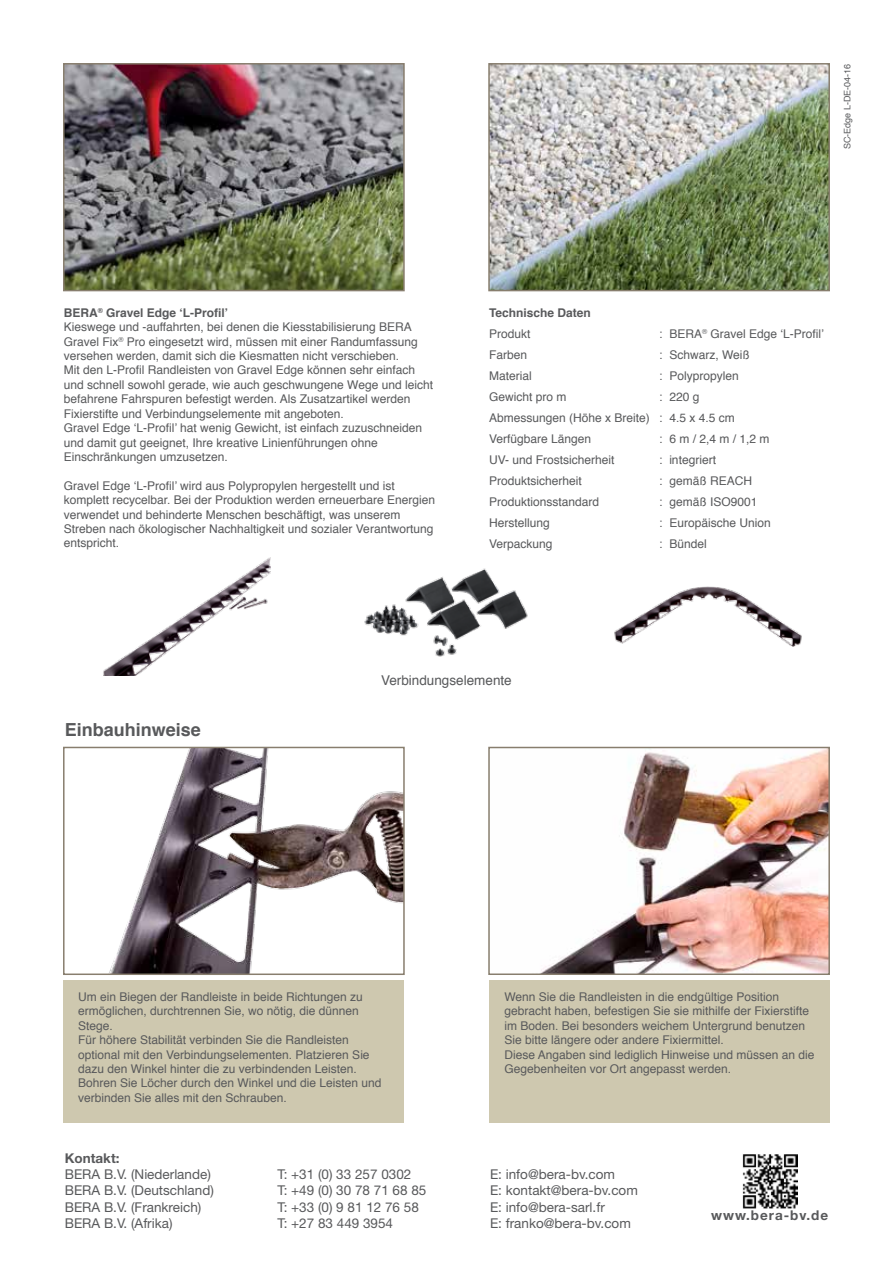
<style>
.page{position:relative;width:893px;height:1263px;background:#fff}
.page>*{position:absolute;margin:0;border:0;box-sizing:border-box;transform-origin:0 0}
.t1{font:700 18px "Helvetica";color:#58595b}
.t2{font:13.5px "Helvetica Neue LT Std";color:#58595b}
.t3{font:13.5px "Helvetica";color:#58595b}
.t4{font:700 13.5px "Helvetica Neue LT Std";letter-spacing:.07em;color:#58595b}
.t5{font:700 13.5px "Helvetica Neue LT Std";color:#58595b}
.t6{font:12px/14.4px "Helvetica";color:#58595b}
.t7{font:700 12px "Helvetica";color:#58595b}
.t8{font:9px "Helvetica";color:#58595b}
.s1{font-weight:700}
</style>
<div class="page">
<img style="left:109px;top:750px;width:293px;height:222px">
<div style="left:63px;top:747px;width:342px;height:228px;border:2px solid #887e6e"></div>
<img style="left:541px;top:750px;width:286px;height:222px">
<div style="left:488px;top:747px;width:342px;height:228px;border:2px solid #887e6e"></div>
<div style="left:64px;top:981px;width:340px;height:142px;background:#cec8af"></div>
<div style="left:489px;top:981px;width:340px;height:142px;background:#cec8af"></div>
<img style="left:66px;top:66px;width:336px;height:222px">
<div style="left:63px;top:63px;width:342px;height:228px;border:2px solid #887e6e"></div>
<img style="left:491px;top:66px;width:336px;height:222px">
<div style="left:488px;top:63px;width:342px;height:228px;border:2px solid #887e6e"></div>
<img style="left:614px;top:586px;width:188px;height:61px">
<img style="left:103px;top:557px;width:167px;height:118px">
<img style="left:364px;top:568px;width:164px;height:89px">
<img style="left:742px;top:1154px;width:55px;height:55px">
<p class="t8" style="left:840px;top:149px;width:87px;rotate:-90deg">SC-Edge L-DE-04-16</p>
<p class="t6" style="left:64px;top:306px;width:371px"><span class="s1">BERA</span><sup>®</sup> <span class="s1">Gravel Edge ‘L-Profil’<br></span>Kieswege und -auffahrten, bei denen die Kiesstabilisierung BERA Gravel Fix<sup>®</sup> Pro eingesetzt wird, müssen mit einer Randumfassung versehen werden, damit sich die Kiesmatten nicht verschieben.<br>Mit den L-Profil Randleisten von Gravel Edge können sehr einfach und schnell sowohl gerade, wie auch geschwungene Wege und leicht befahrene Fahrspuren befestigt werden. Als Zusatzartikel werden Fixierstifte und Verbindungselemente mit angeboten.<br>Gravel Edge ‘L-Profil’ hat wenig Gewicht, ist einfach zuzuschneiden und damit gut geeignet, Ihre kreative Linienführungen ohne Einschränkungen umzusetzen.</p>
<p class="t6" style="left:64px;top:479px;width:373px">Gravel Edge ‘L-Profil’ wird aus Polypropylen hergestellt und ist komplett recycelbar. Bei der Produktion werden erneuerbare Energien verwendet und behinderte Menschen beschäftigt, was unserem Streben nach ökologischer Nachhaltigkeit und sozialer Verantwortung entspricht.</p>
<p class="t7" style="left:489px;top:303px;width:103px">Technische Daten</p>
<p class="t6" style="left:489px;top:327px;width:43px">Produkt</p>
<p class="t6" style="left:659px;top:327px;width:166px">: BERA<sup>®</sup> Gravel Edge ‘L-Profil’</p>
<p class="t6" style="left:489px;top:348px;width:40px">Farben</p>
<p class="t6" style="left:659px;top:348px;width:92px">: Schwarz, Weiß</p>
<p class="t6" style="left:489px;top:369px;width:44px">Material</p>
<p class="t6" style="left:659px;top:369px;width:81px">: Polypropylen</p>
<p class="t6" style="left:489px;top:390px;width:79px">Gewicht pro m</p>
<p class="t6" style="left:489px;top:386px;width:247px;line-height:21px;text-indent:170px">: 220 g<br>Abmessungen (Höhe x Breite) : 4.5 x 4.5 cm<br>Verfügbare Längen</p>
<p class="t6" style="left:659px;top:432px;width:112px">: 6 m / 2,4 m / 1,2 m</p>
<p class="t6" style="left:489px;top:453px;width:127px">UV- und Frostsicherheit</p>
<p class="t6" style="left:659px;top:453px;width:58px">: integriert</p>
<p class="t6" style="left:489px;top:474px;width:94px">Produktsicherheit</p>
<p class="t6" style="left:659px;top:474px;width:94px">: gemäß REACH</p>
<p class="t6" style="left:489px;top:495px;width:112px">Produktionsstandard</p>
<p class="t6" style="left:659px;top:495px;width:100px">: gemäß ISO9001</p>
<p class="t6" style="left:489px;top:516px;width:62px">Herstellung</p>
<p class="t6" style="left:659px;top:516px;width:113px">: Europäische Union</p>
<p class="t6" style="left:489px;top:537px;width:65px">Verpackung</p>
<p class="t6" style="left:659px;top:537px;width:49px">: Bündel</p>
<h1 class="t1" style="left:65px;top:715px;width:138px">Einbauhinweise</h1>
<p class="t3" style="left:381px;top:670px;width:132px">Verbindungselemente</p>
<p class="t6" style="left:78px;top:990px;width:305px">Um ein Biegen der Randleiste in beide Richtungen zu ermöglichen, durchtrennen Sie, wo nötig, die dünnen Stege.<br>Für höhere Stabilität verbinden Sie die Randleisten optional mit den Verbindungselementen. Platzieren Sie dazu den Winkel hinter die zu verbindenden Leisten.<br>Bohren Sie Löcher durch den Winkel und die Leisten und verbinden Sie alles mit den Schrauben.</p>
<p class="t6" style="left:504px;top:990px;width:312px">Wenn Sie die Randleisten in die endgültige Position gebracht haben, befestigen Sie sie mithilfe der Fixierstifte im Boden. Bei besonders weichem Untergrund benutzen Sie bitte längere oder andere Fixiermittel.<br>Diese Angaben sind lediglich Hinweise und müssen an die Gegebenheiten vor Ort angepasst werden.</p>
<p class="t5" style="left:65px;top:1150px;width:56px">Kontakt:</p>
<p class="t2" style="left:65px;top:1166px;width:148px">BERA B.V. (Niederlande)</p>
<p class="t2" style="left:277px;top:1166px;width:135px">T: +31 (0) 33 257 0302</p>
<p class="t2" style="left:490px;top:1166px;width:127px">E: info@bera-bv.com</p>
<p class="t2" style="left:65px;top:1182px;width:151px">BERA B.V. (Deutschland)</p>
<p class="t2" style="left:277px;top:1182px;width:150px">T: +49 (0) 30 78 71 68 85</p>
<p class="t2" style="left:490px;top:1182px;width:149px">E: kontakt@bera-bv.com</p>
<p class="t2" style="left:65px;top:1199px;width:138px">BERA B.V. (Frankreich)</p>
<p class="t2" style="left:277px;top:1199px;width:143px">T: +33 (0) 9 81 12 76 58</p>
<p class="t2" style="left:490px;top:1199px;width:116px">E: info@bera-sarl.fr</p>
<p class="t2" style="left:65px;top:1215px;width:109px">BERA B.V. (Afrika)</p>
<p class="t2" style="left:277px;top:1215px;width:117px">T: +27 83 449 3954</p>
<p class="t2" style="left:490px;top:1215px;width:142px">E: franko@bera-bv.com</p>
<p class="t4" style="left:711px;top:1207px;width:119px">www.bera-bv.de</p>
</div>
